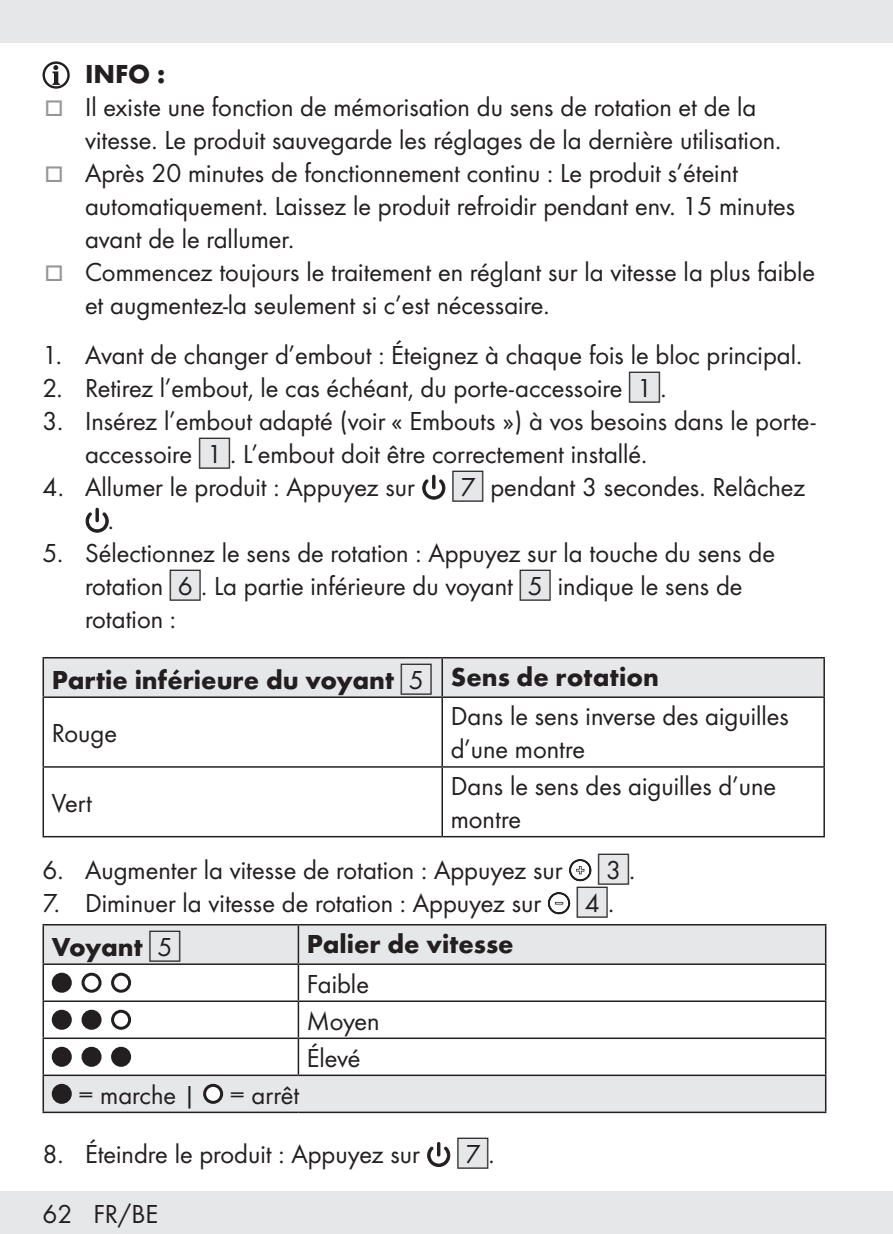
<style>
.page{position:relative;width:893px;height:1234px;background:#fff}
.page>*{position:absolute;margin:0;border:0;box-sizing:border-box;transform-origin:0 0}
.Body{font:27px/33px "Futura Boo";color:#231f20}
.Body-2{font:700 27px "Futura";color:#231f20}
.Indent_SB{font:700 27px "Futura";color:#231f20}
.t1{font:23.7px "IMP Lidl Num Box";color:#231f20}
.s1{color:#939598}
.s2{font-family:"IMP Lidl Num Box";font-size:23.7px;color:#e6e7e9}
.s3{font-family:"IMP Lidl Num Box";font-size:23.7px}
.s4{font-family:"IMP Lidl Num Box";font-weight:400;font-size:23.7px;color:#e6e7e9}
.s5{font-family:"IMP Lidl Num Box";font-weight:400;font-size:23.7px}
.s6{color:#e6e7e9}
.s7{font-family:"Futura Boo";font-size:27px}
</style>
<div class="page">
<div style="left:0;top:1191px;width:893px;height:42px;background:#e6e7e9"></div>
<div style="left:0;top:0;width:893px;height:43px;background:#e6e7e9"></div>
<svg style="left:44px;top:63px;width:25px;height:24px"></svg>
<div style="left:43px;top:61px;width:27px;height:28px;border:2px solid #231f20;border-radius:50%"></div>
<svg style="left:52px;top:65px;width:8px;height:20px"></svg>
<svg style="left:422px;top:479px;width:23px;height:20px"></svg>
<div style="left:432px;top:475px;width:3px;height:14px;background:#231f20;border:1px solid #231f20"></div>
<svg style="left:85px;top:512px;width:24px;height:20px"></svg>
<div style="left:96px;top:508px;width:3px;height:14px;background:#231f20;border:1px solid #231f20"></div>
<div style="left:44px;top:658px;width:779px;height:38px;background:#e6e7e9"></div>
<hr style="left:43px;top:657px;width:399px;height:1px;background:#231f20">
<hr style="left:43px;top:658px;width:1px;height:38px;background:#231f20">
<hr style="left:442px;top:657px;width:383px;height:1px;background:#231f20">
<hr style="left:441px;top:658px;width:2px;height:38px;background:#231f20">
<hr style="left:823px;top:658px;width:2px;height:38px;background:#231f20">
<hr style="left:43px;top:696px;width:399px;height:1px;background:#231f20">
<hr style="left:43px;top:697px;width:1px;height:69px;background:#231f20">
<hr style="left:442px;top:696px;width:383px;height:1px;background:#231f20">
<hr style="left:441px;top:697px;width:2px;height:69px;background:#231f20">
<hr style="left:823px;top:697px;width:2px;height:69px;background:#231f20">
<hr style="left:43px;top:766px;width:399px;height:1px;background:#231f20">
<hr style="left:43px;top:767px;width:1px;height:68px;background:#231f20">
<hr style="left:442px;top:766px;width:383px;height:1px;background:#231f20">
<hr style="left:441px;top:767px;width:2px;height:68px;background:#231f20">
<hr style="left:823px;top:767px;width:2px;height:68px;background:#231f20">
<hr style="left:43px;top:835px;width:399px;height:2px;background:#231f20">
<hr style="left:442px;top:835px;width:383px;height:2px;background:#231f20">
<svg style="left:569px;top:859px;width:23px;height:22px"></svg>
<svg style="left:548px;top:892px;width:22px;height:22px"></svg>
<svg style="left:44px;top:925px;width:781px;height:186px"></svg>
<hr style="left:825px;top:1075px;width:1px;height:36px;background:#231f20">
<hr style="left:43px;top:923px;width:255px;height:2px;background:#231f20">
<hr style="left:43px;top:925px;width:1px;height:38px;background:#231f20">
<hr style="left:298px;top:923px;width:528px;height:2px;background:#231f20">
<hr style="left:298px;top:925px;width:1px;height:38px;background:#231f20">
<hr style="left:825px;top:925px;width:1px;height:38px;background:#231f20">
<hr style="left:43px;top:963px;width:255px;height:1px;background:#231f20">
<hr style="left:43px;top:964px;width:1px;height:36px;background:#231f20">
<hr style="left:298px;top:963px;width:528px;height:1px;background:#231f20">
<hr style="left:298px;top:964px;width:1px;height:36px;background:#231f20">
<hr style="left:825px;top:964px;width:1px;height:36px;background:#231f20">
<hr style="left:43px;top:1000px;width:255px;height:1px;background:#231f20">
<hr style="left:43px;top:1001px;width:1px;height:36px;background:#231f20">
<hr style="left:298px;top:1000px;width:528px;height:1px;background:#231f20">
<hr style="left:298px;top:1001px;width:1px;height:36px;background:#231f20">
<hr style="left:825px;top:1001px;width:1px;height:36px;background:#231f20">
<hr style="left:43px;top:1037px;width:255px;height:1px;background:#231f20">
<hr style="left:43px;top:1038px;width:1px;height:36px;background:#231f20">
<hr style="left:298px;top:1037px;width:528px;height:1px;background:#231f20">
<hr style="left:298px;top:1038px;width:1px;height:36px;background:#231f20">
<hr style="left:825px;top:1038px;width:1px;height:36px;background:#231f20">
<hr style="left:43px;top:1074px;width:255px;height:1px;background:#231f20">
<hr style="left:43px;top:1075px;width:1px;height:36px;background:#231f20">
<hr style="left:298px;top:1074px;width:528px;height:1px;background:#231f20">
<hr style="left:43px;top:1111px;width:255px;height:1px;background:#231f20">
<hr style="left:298px;top:1111px;width:528px;height:1px;background:#231f20">
<div style="left:53px;top:973px;width:17px;height:17px;background:#231f20;border-radius:50%"></div>
<div style="left:52px;top:972px;width:20px;height:20px;border:3px solid #231f20;border-radius:50%"></div>
<svg style="left:83px;top:973px;width:17px;height:17px"></svg>
<div style="left:82px;top:972px;width:20px;height:20px;border:3px solid #231f20;border-radius:50%"></div>
<div style="left:113px;top:973px;width:17px;height:17px;background:#fff;border-radius:50%"></div>
<div style="left:111px;top:972px;width:20px;height:20px;border:3px solid #231f20;border-radius:50%"></div>
<div style="left:53px;top:1010px;width:17px;height:18px;background:#231f20;border-radius:50%"></div>
<div style="left:52px;top:1009px;width:20px;height:20px;border:3px solid #231f20;border-radius:50%"></div>
<div style="left:83px;top:1010px;width:17px;height:18px;background:#231f20;border-radius:50%"></div>
<div style="left:82px;top:1009px;width:20px;height:20px;border:3px solid #231f20;border-radius:50%"></div>
<div style="left:113px;top:1010px;width:17px;height:18px;background:#fff;border-radius:50%"></div>
<div style="left:111px;top:1009px;width:20px;height:20px;border:3px solid #231f20;border-radius:50%"></div>
<div style="left:53px;top:1048px;width:17px;height:17px;background:#231f20;border-radius:50%"></div>
<div style="left:52px;top:1046px;width:20px;height:20px;border:3px solid #231f20;border-radius:50%"></div>
<div style="left:83px;top:1048px;width:17px;height:17px;background:#231f20;border-radius:50%"></div>
<div style="left:82px;top:1046px;width:20px;height:20px;border:3px solid #231f20;border-radius:50%"></div>
<div style="left:113px;top:1048px;width:17px;height:17px;background:#231f20;border-radius:50%"></div>
<div style="left:111px;top:1046px;width:20px;height:20px;border:3px solid #231f20;border-radius:50%"></div>
<div style="left:53px;top:1085px;width:17px;height:17px;background:#231f20;border-radius:50%"></div>
<div style="left:52px;top:1083px;width:20px;height:20px;border:3px solid #231f20;border-radius:50%"></div>
<div style="left:205px;top:1085px;width:17px;height:17px;background:#fff;border-radius:50%"></div>
<div style="left:203px;top:1083px;width:20px;height:20px;border:3px solid #231f20;border-radius:50%"></div>
<svg style="left:427px;top:1145px;width:23px;height:21px"></svg>
<div style="left:437px;top:1141px;width:3px;height:14px;background:#231f20;border:1px solid #231f20"></div>
<p class="Indent_SB" style="left:85px;top:54px;width:82px">INFO :</p>
<p class="Body" style="left:85px;top:89px;width:694px;text-indent:-40px"><span class="s1">□</span> Il existe une fonction de mémorisation du sens de rotation et de la vitesse. Le produit sauvegarde les réglages de la dernière utilisation.</p>
<p class="Body" style="left:85px;top:155px;width:712px;text-indent:-40px"><span class="s1">□</span> Après 20 minutes de fonctionnement continu : Le produit s’éteint automatiquement. Laissez le produit refroidir pendant env. 15 minutes avant de le rallumer.</p>
<p class="Body" style="left:85px;top:254px;width:731px;text-indent:-40px"><span class="s1">□</span> Commencez toujours le traitement en réglant sur la vitesse la plus faible et augmentez-la seulement si c’est nécessaire.</p>
<p class="Body" style="left:43px;top:337px;width:758px">1. Avant de changer d’embout : Éteignez à chaque fois le bloc principal.</p>
<p class="Body" style="left:43px;top:370px;width:622px">2. Retirez l’embout, le cas échéant, du porte-accessoire <span class="s2">[</span><span class="s3">1]</span>.</p>
<p class="Body" style="left:85px;top:403px;width:732px;text-indent:-43px">3. Insérez l’embout adapté (voir « Embouts ») à vos besoins dans le porte&shy;accessoire <span class="s2">[</span><span class="s3">1]</span>. L’embout doit être correctement installé.</p>
<p class="Body" style="left:43px;top:469px;width:374px">4. Allumer le produit : Appuyez sur</p>
<p class="Body" style="left:452px;top:469px;width:354px"><span class="s2">[</span><span class="s3">7]</span> pendant 3 secondes. Relâchez</p>
<p class="Body" style="left:108px;top:502px;width:4px">.</p>
<p class="Body" style="left:85px;top:535px;width:691px;text-indent:-43px">5. Sélectionnez le sens de rotation : Appuyez sur la touche du sens de rotation <span class="s2">[</span><span class="s3">6]</span>. La partie inférieure du voyant <span class="s2">[</span><span class="s3">5]</span> indique le sens de rotation :</p>
<p class="Body-2" style="left:52px;top:659px;width:382px">Partie inférieure du voyant <span class="s4">[</span><span class="s5">5]</span></p>
<p class="Body-2" style="left:451px;top:657px;width:210px">Sens de rotation</p>
<p class="Body" style="left:52px;top:714px;width:67px">Rouge</p>
<p class="Body" style="left:451px;top:698px;width:340px">Dans le sens inverse des aiguilles d’une montre</p>
<p class="Body" style="left:451px;top:768px;width:327px">Dans le sens des aiguilles d’une montre</p>
<p class="Body" style="left:43px;top:851px;width:521px">6. Augmenter la vitesse de rotation : Appuyez sur</p>
<p class="t1" style="left:598px;top:853px;width:35px"><span class="s6">[</span>3]<span class="s7">.</span></p>
<p class="Body" style="left:43px;top:884px;width:500px">7. Diminuer la vitesse de rotation : Appuyez sur</p>
<p class="t1" style="left:577px;top:886px;width:35px"><span class="s6">[</span>4]<span class="s7">.</span></p>
<p class="Body-2" style="left:52px;top:926px;width:130px">Voyant <span class="s4">[</span><span class="s5">5]</span></p>
<p class="Body-2" style="left:307px;top:923px;width:208px">Palier de vitesse</p>
<p class="Body" style="left:307px;top:965px;width:64px">Faible</p>
<p class="Body" style="left:307px;top:1002px;width:74px">Moyen</p>
<p class="Body" style="left:307px;top:1039px;width:55px">Élevé</p>
<p class="Body" style="left:79px;top:1076px;width:222px">= marche | = arrêt</p>
<p class="Body" style="left:43px;top:1135px;width:379px">8. Éteindre le produit : Appuyez sur</p>
<p class="t1" style="left:457px;top:1137px;width:35px"><span class="s6">[</span>7]<span class="s7">.</span></p>
<p class="Body" style="left:52px;top:784px;width:42px">Vert</p>
<p class="Body" style="left:43px;top:1195px;width:117px">62 FR/BE</p>
</div>
